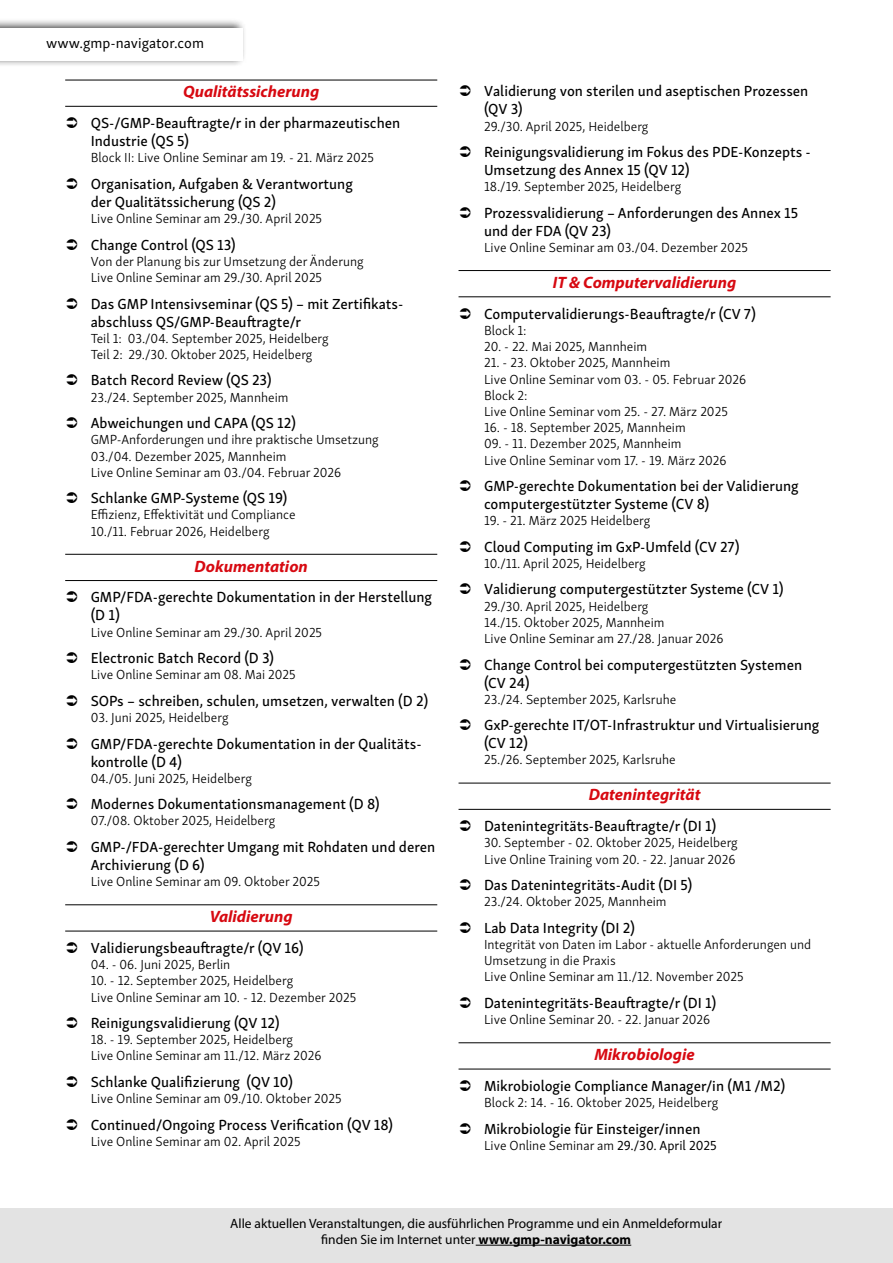
<style>
.page{position:relative;width:893px;height:1263px;background:#fff}
.page>*{position:absolute;margin:0;border:0;box-sizing:border-box;transform-origin:0 0}
.t1{font:italic 700 16.5px "Myriad Pro";color:#d70911}
.t2{font:15px/18px "Skolar Sans Latn Me";color:#000}
.t3{font:15px "Skolar Sans Latn";color:#000}
.t4{font:300 13.5px/16.2px "Skolar Sans Latn";color:#000}
.t5{font:13.5px/16.2px "Myriad Pro";color:#000;text-align:center}
.s1{font-weight:400}
.s2{font-weight:700}
</style>
<div class="page">
<hr style="left:65px;top:80px;width:372px;height:1px;background:#000">
<hr style="left:65px;top:106px;width:372px;height:1px;background:#000">
<hr style="left:65px;top:554px;width:372px;height:1px;background:#000">
<hr style="left:65px;top:580px;width:372px;height:1px;background:#000">
<hr style="left:65px;top:904px;width:372px;height:1px;background:#000">
<hr style="left:65px;top:931px;width:372px;height:1px;background:#000">
<hr style="left:459px;top:270px;width:372px;height:1px;background:#000">
<hr style="left:459px;top:296px;width:372px;height:1px;background:#000">
<hr style="left:459px;top:783px;width:372px;height:1px;background:#000">
<hr style="left:459px;top:809px;width:372px;height:1px;background:#000">
<hr style="left:459px;top:1042px;width:372px;height:1px;background:#000">
<hr style="left:459px;top:1069px;width:372px;height:1px;background:#000">
<div style="left:0;top:1209px;width:893px;height:54px;background:#e3e3e3"></div>
<hr style="left:476px;top:1245px;width:155px;height:1px;background:#000">
<div style="left:0;top:18px;width:247px;height:49px;background:#000;opacity:.75"></div>
<div style="left:0;top:28px;width:242px;height:32px;background:#fff"></div>
<p class="t3" style="left:46px;top:31px;width:159px">www.gmp-navigator.com</p>
<p class="t1" style="left:183px;top:81px;width:137px">Qualitätssicherung</p>
<p class="t2" style="left:91px;top:113px;width:311px">QS-/GMP-Beauftragte/r in der pharmazeutischen<br>Industrie (QS 5)</p>
<p class="t4" style="left:91px;top:149px;width:285px">Block II: Live Online Seminar am 19. - 21. März 2025</p>
<p class="t2" style="left:91px;top:174px;width:264px">Organisation, Aufgaben &amp; Verantwortung der Qualitätssicherung (QS 2)</p>
<p class="t4" style="left:91px;top:209px;width:233px">Live Online Seminar am 29./30. April 2025</p>
<p class="t2" style="left:91px;top:234px;width:147px">Change Control (QS 13)</p>
<p class="t4" style="left:91px;top:252px;width:275px">Von der Planung bis zur Umsetzung der Änderung<br>Live Online Seminar am 29./30. April 2025</p>
<p class="t2" style="left:91px;top:293px;width:314px">Das GMP Intensivseminar (QS 5) – mit Zertifikats&shy;abschluss QS/GMP-Beauftragte/r</p>
<p class="t4" style="left:91px;top:329px;width:240px">Teil 1: 03./04. September 2025, Heidelberg<br>Teil 2: 29./30. Oktober 2025, Heidelberg</p>
<p class="t2" style="left:91px;top:370px;width:182px">Batch Record Review (QS 23)</p>
<p class="t4" style="left:91px;top:388px;width:199px">23./24. September 2025, Mannheim</p>
<p class="t2" style="left:91px;top:413px;width:207px">Abweichungen und CAPA (QS 12)</p>
<p class="t4" style="left:91px;top:431px;width:289px">GMP-Anforderungen und ihre praktische Umsetzung<br>03./04. Dezember 2025, Mannheim<br>Live Online Seminar am 03./04. Februar 2026</p>
<p class="t2" style="left:91px;top:488px;width:198px">Schlanke GMP-Systeme (QS 19)</p>
<p class="t4" style="left:91px;top:506px;width:206px">Effizienz, Effektivität und Compliance<br>10./11. Februar 2026, Heidelberg</p>
<p class="t1" style="left:195px;top:555px;width:115px">Dokumentation</p>
<p class="t2" style="left:91px;top:587px;width:343px">GMP/FDA-gerechte Dokumentation in der Herstellung (D 1)</p>
<p class="t4" style="left:91px;top:623px;width:233px">Live Online Seminar am 29./30. April 2025</p>
<p class="t2" style="left:91px;top:648px;width:185px">Electronic Batch Record (D 3)</p>
<p class="t4" style="left:91px;top:666px;width:207px">Live Online Seminar am 08. Mai 2025</p>
<p class="t2" style="left:91px;top:690px;width:339px">SOPs – schreiben, schulen, umsetzen, verwalten (D 2)</p>
<p class="t4" style="left:91px;top:708px;width:139px">03. Juni 2025, Heidelberg</p>
<p class="t2" style="left:91px;top:733px;width:332px">GMP/FDA-gerechte Dokumentation in der Qualitäts&shy;kontrolle (D 4)</p>
<p class="t4" style="left:91px;top:769px;width:163px">04./05. Juni 2025, Heidelberg</p>
<p class="t2" style="left:91px;top:794px;width:290px">Modernes Dokumentationsmanagement (D 8)</p>
<p class="t4" style="left:91px;top:812px;width:186px">07./08. Oktober 2025, Heidelberg</p>
<p class="t2" style="left:91px;top:837px;width:346px">GMP-/FDA-gerechter Umgang mit Rohdaten und deren<br>Archivierung (D 6)</p>
<p class="t4" style="left:91px;top:872px;width:231px">Live Online Seminar am 09. Oktober 2025</p>
<p class="t1" style="left:210px;top:906px;width:84px">Validierung</p>
<p class="t2" style="left:91px;top:937px;width:214px">Validierungsbeauftragte/r (QV 16)</p>
<p class="t4" style="left:91px;top:955px;width:141px">04. - 06. Juni 2025, Berlin</p>
<p class="t4" style="left:91px;top:972px;width:267px">10. - 12. September 2025, Heidelberg<br>Live Online Seminar am 10. - 12. Dezember 2025</p>
<p class="t2" style="left:91px;top:1013px;width:190px">Reinigungsvalidierung (QV 12)</p>
<p class="t4" style="left:91px;top:1030px;width:232px">18. - 19. September 2025, Heidelberg<br>Live Online Seminar am 11./12. März 2026</p>
<p class="t2" style="left:91px;top:1071px;width:204px">Schlanke Qualifizierung (QV 10)</p>
<p class="t4" style="left:91px;top:1089px;width:252px">Live Online Seminar am 09./10. Oktober 2025</p>
<p class="t2" style="left:91px;top:1114px;width:304px">Continued/Ongoing Process Verification (QV 18)</p>
<p class="t4" style="left:91px;top:1132px;width:211px">Live Online Seminar am 02. April 2025</p>
<p class="t2" style="left:484px;top:81px;width:326px">Validierung von sterilen und aseptischen Prozessen (QV 3)</p>
<p class="t4" style="left:484px;top:117px;width:166px">29./30. April 2025, Heidelberg</p>
<p class="t2" style="left:484px;top:142px;width:328px">Reinigungsvalidierung im Fokus des PDE-Konzepts -<br>Umsetzung des Annex 15 (QV 12)</p>
<p class="t4" style="left:484px;top:178px;width:199px">18./19. September 2025, Heidelberg</p>
<p class="t2" style="left:484px;top:202px;width:316px">Prozessvalidierung – Anforderungen des Annex 15 und der FDA (QV 23)</p>
<p class="t4" style="left:484px;top:238px;width:266px">Live Online Seminar am 03./04. Dezember 2025</p>
<p class="t1" style="left:553px;top:272px;width:185px">IT &amp; Computervalidierung</p>
<p class="t2" style="left:484px;top:303px;width:273px">Computervalidierungs-Beauftragte/r (CV 7)</p>
<p class="t4" style="left:484px;top:321px;width:44px">Block 1:</p>
<p class="t4" style="left:484px;top:337px;width:165px">20. - 22. Mai 2025, Mannheim</p>
<p class="t4" style="left:484px;top:354px;width:264px">21. - 23. Oktober 2025, Mannheim<br>Live Online Seminar vom 03. - 05. Februar 2026<br>Block 2:<br>Live Online Seminar vom 25. - 27. März 2025</p>
<p class="t4" style="left:484px;top:418px;width:203px">16. - 18. September 2025, Mannheim</p>
<p class="t4" style="left:484px;top:435px;width:244px">09. - 11. Dezember 2025, Mannheim<br>Live Online Seminar vom 17. - 19. März 2026</p>
<p class="t2" style="left:484px;top:476px;width:316px">GMP-gerechte Dokumentation bei der Validierung computergestützter Systeme (CV 8)</p>
<p class="t4" style="left:484px;top:512px;width:168px">19. - 21. März 2025 Heidelberg</p>
<p class="t2" style="left:484px;top:536px;width:257px">Cloud Computing im GxP-Umfeld (CV 27)</p>
<p class="t4" style="left:484px;top:554px;width:163px">10./11. April 2025, Heidelberg</p>
<p class="t2" style="left:484px;top:579px;width:301px">Validierung computergestützter Systeme (CV 1)</p>
<p class="t4" style="left:484px;top:597px;width:241px">29./30. April 2025, Heidelberg<br>14./15. Oktober 2025, Mannheim<br>Live Online Seminar am 27./28. Januar 2026</p>
<p class="t2" style="left:484px;top:654px;width:320px">Change Control bei computergestützten Systemen (CV 24)</p>
<p class="t4" style="left:484px;top:690px;width:194px">23./24. September 2025, Karlsruhe</p>
<p class="t2" style="left:484px;top:715px;width:337px">GxP-gerechte IT/OT-Infrastruktur und Virtualisierung (CV 12)</p>
<p class="t4" style="left:484px;top:751px;width:193px">25./26. September 2025, Karlsruhe</p>
<p class="t1" style="left:589px;top:784px;width:113px">Datenintegrität</p>
<p class="t2" style="left:484px;top:816px;width:234px">Datenintegritäts-Beauftragte/r (DI 1)</p>
<p class="t4" style="left:484px;top:834px;width:255px">30. September - 02. Oktober 2025, Heidelberg<br>Live Online Training vom 20. - 22. Januar 2026</p>
<p class="t2" style="left:484px;top:875px;width:210px">Das Datenintegritäts-Audit (DI 5)</p>
<p class="t4" style="left:484px;top:893px;width:184px">23./24. Oktober 2025, Mannheim</p>
<p class="t2" style="left:484px;top:917px;width:153px">Lab Data Integrity (DI 2)</p>
<p class="t4" style="left:484px;top:935px;width:329px">Integrität von Daten im Labor - aktuelle Anforderungen und<br>Umsetzung in die Praxis<br>Live Online Seminar am 11./12. November 2025</p>
<p class="t2" style="left:484px;top:992px;width:234px">Datenintegritäts-Beauftragte/r (DI 1)</p>
<p class="t4" style="left:484px;top:1010px;width:228px">Live Online Seminar 20. - 22. Januar 2026</p>
<p class="t1" style="left:594px;top:1044px;width:102px">Mikrobiologie</p>
<p class="t2" style="left:484px;top:1075px;width:303px">Mikrobiologie Compliance Manager/in (M1 /M2)</p>
<p class="t4" style="left:484px;top:1093px;width:236px">Block 2: 14. - 16. Oktober 2025, Heidelberg</p>
<p class="t2" style="left:484px;top:1118px;width:218px">Mikrobiologie für Einsteiger/innen</p>
<p class="t4" style="left:484px;top:1136px;width:234px">Live Online Seminar am <span class="s1">29./30. April 2025</span></p>
<p class="t5" style="left:230px;top:1215px;width:493px">Alle aktuellen Veranstaltungen, die ausführlichen Programme und ein Anmeldeformular finden Sie im Internet unter <span class="s2">www.gmp-navigator.com</span></p>
</div>
